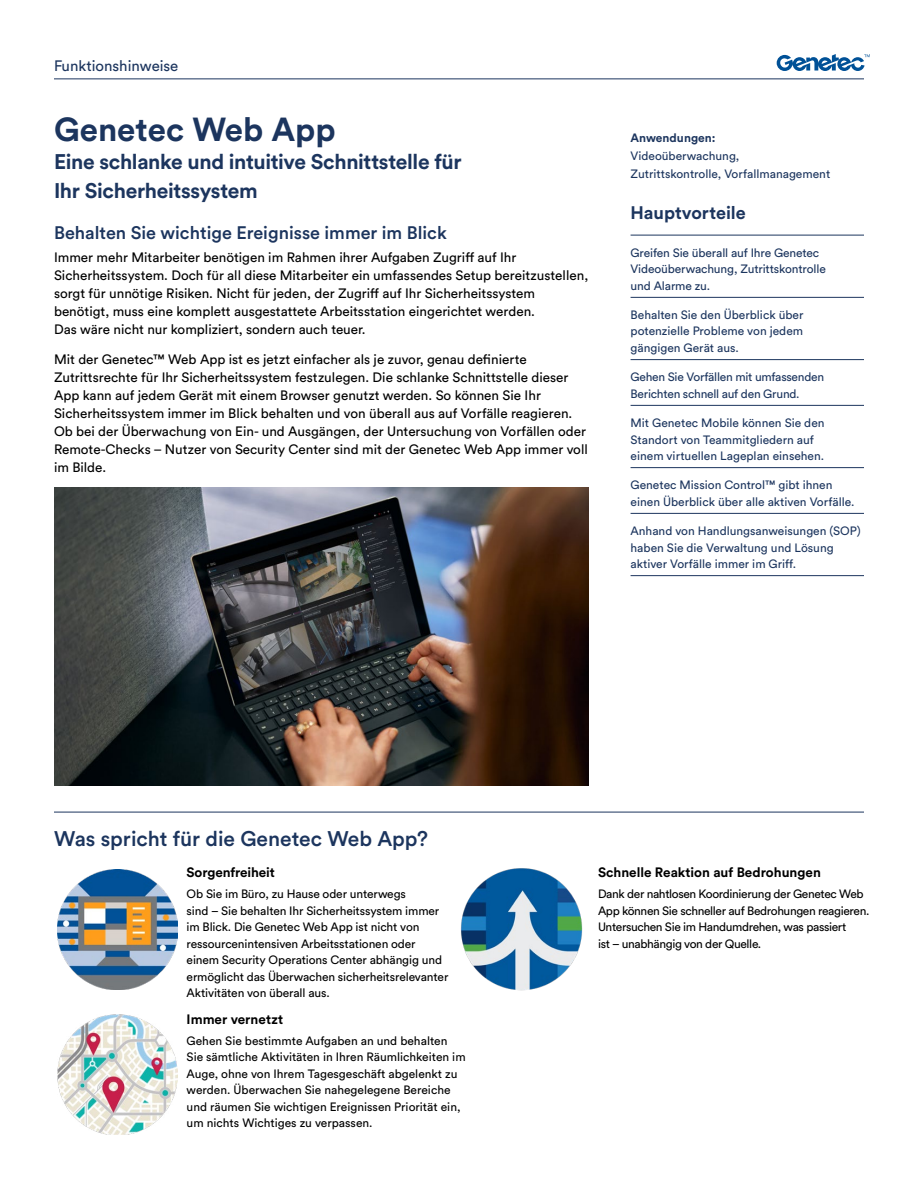
<style>
.page{position:relative;width:918px;height:1188px;background:#fff}
.page>*{position:absolute;margin:0;border:0;box-sizing:border-box;transform-origin:0 0}
.Document_Title{font:700 33px "Circular Pro";color:#1c355e}
.Intro_Title{font:700 21px/28.5px "Circular Pro";letter-spacing:-.02em;color:#1c355e}
.Section_Heading_-_Ru{font:500 21px "Circular Pro";color:#1c355e}
.Heading_1{font:500 18px "Circular Pro";color:#1c355e}
.Sidebar_Heading{font:700 18px "Circular Pro";color:#1c355e}
.Document_Type{font:15px "Circular Pro";color:#1c355e}
.Body_Text_2{font:13.5px/18px "Circular Pro";color:#000}
.Heading_1-2{font:700 13.5px "Circular Pro";color:#000}
.Body_Text_2-2{font:12px/16.5px "Circular Pro";letter-spacing:-.01em;color:#000}
.Key_benefits_List{font:12px/16.5px "Circular Pro";color:#1c355e}
.Body_Text_2-3{font:12px/16.5px "Circular Pro";letter-spacing:-.03em;color:#000}
.Application_Text{font:12px/18px "Circular Pro";color:#1c355e}
.Key_benefits_List-2{font:12px/16.5px "Circular Pro";letter-spacing:-.02em;color:#1c355e}
.s1{font-weight:700}
</style>
<div class="page">
<hr style="left:631px;top:235px;width:233px;height:1px;background:#1c355e">
<hr style="left:631px;top:297px;width:233px;height:1px;background:#1c355e">
<hr style="left:631px;top:359px;width:233px;height:1px;background:#1c355e">
<hr style="left:631px;top:405px;width:233px;height:1px;background:#1c355e">
<hr style="left:631px;top:467px;width:233px;height:1px;background:#1c355e">
<hr style="left:631px;top:513px;width:233px;height:1px;background:#1c355e">
<hr style="left:631px;top:575px;width:233px;height:1px;background:#1c355e">
<hr style="left:54px;top:78px;width:810px;height:1px;background:#1c355e">
<svg style="left:777px;top:54px;width:93px;height:17px"></svg>
<hr style="left:54px;top:812px;width:810px;height:1px;background:#1c355e">
<img style="left:57px;top:869px;width:121px;height:121px">
<img style="left:57px;top:1014px;width:121px;height:121px">
<img style="left:460px;top:868px;width:123px;height:123px">
<img style="left:54px;top:487px;width:534px;height:298px">
<p class="Document_Type" style="left:54px;top:56px;width:126px">Funktionshinweise</p>
<p class="Document_Title" style="left:54px;top:107px;width:283px">Genetec Web App</p>
<p class="Intro_Title" style="left:54px;top:147px;width:409px">Eine schlanke und intuitive Schnittstelle für<br>Ihr Sicherheitssystem</p>
<p class="Heading_1" style="left:54px;top:220px;width:394px">Behalten Sie wichtige Ereignisse immer im Blick</p>
<p class="Body_Text_2" style="left:54px;top:247px;width:536px">Immer mehr Mitarbeiter benötigen im Rahmen ihrer Aufgaben Zugriff auf Ihr Sicherheitssystem. Doch für all diese Mitarbeiter ein umfassendes Setup bereitzustellen, sorgt für unnötige Risiken. Nicht für jeden, der Zugriff auf Ihr Sicherheitssystem benötigt, muss eine komplett ausgestattete Arbeitsstation eingerichtet werden.<br>Das wäre nicht nur kompliziert, sondern auch teuer.</p>
<p class="Body_Text_2" style="left:54px;top:350px;width:535px">Mit der Genetec™ Web App ist es jetzt einfacher als je zuvor, genau definierte Zutrittsrechte für Ihr Sicherheitssystem festzulegen. Die schlanke Schnittstelle dieser App kann auf jedem Gerät mit einem Browser genutzt werden. So können Sie Ihr Sicherheitssystem immer im Blick behalten und von überall aus auf Vorfälle reagieren.<br>Ob bei der Überwachung von Ein- und Ausgängen, der Untersuchung von Vorfällen oder Remote-Checks – Nutzer von Security Center sind mit der Genetec Web App immer voll im Bilde.</p>
<p class="Application_Text" style="left:631px;top:128px;width:201px"><span class="s1">Anwendungen:<br></span>Videoüberwachung,<br>Zutrittskontrolle, Vorfallmanagement</p>
<p class="Sidebar_Heading" style="left:631px;top:200px;width:117px">Hauptvorteile</p>
<p class="Key_benefits_List" style="left:631px;top:244px;width:197px">Greifen Sie überall auf Ihre Genetec<br>Videoüberwachung, Zutrittskontrolle und Alarme zu.</p>
<p class="Key_benefits_List" style="left:631px;top:306px;width:174px;text-align:justify">Behalten Sie den Überblick über potenzielle Probleme von jedem gängigen Gerät aus.</p>
<p class="Key_benefits_List-2" style="left:631px;top:368px;width:195px">Gehen Sie Vorfällen mit umfassenden<br>Berichten schnell auf den Grund.</p>
<p class="Key_benefits_List" style="left:631px;top:414px;width:196px">Mit Genetec Mobile können Sie den<br>Standort von Teammitgliedern auf einem virtuellen Lageplan einsehen.</p>
<p class="Key_benefits_List" style="left:631px;top:476px;width:225px">Genetec Mission Control™ gibt ihnen einen Überblick über alle aktiven Vorfälle.</p>
<p class="Key_benefits_List" style="left:631px;top:522px;width:232px">Anhand von Handlungsanweisungen (SOP) haben Sie die Verwaltung und Lösung aktiver Vorfälle immer im Griff.</p>
<p class="Section_Heading_-_Ru" style="left:54px;top:825px;width:375px">Was spricht für die Genetec Web App?</p>
<p class="Heading_1-2" style="left:187px;top:863px;width:90px">Sorgenfreiheit</p>
<p class="Body_Text_2-2" style="left:187px;top:885px;width:263px">Ob Sie im Büro, zu Hause oder unterwegs<br>sind – Sie behalten Ihr Sicherheitssystem immer im Blick. Die Genetec Web App ist nicht von ressourcenintensiven Arbeitsstationen oder einem Security Operations Center abhängig und ermöglicht das Überwachen sicherheitsrelevanter Aktivitäten von überall aus.</p>
<p class="Heading_1-2" style="left:187px;top:1010px;width:98px">Immer vernetzt</p>
<p class="Body_Text_2-2" style="left:187px;top:1032px;width:280px">Gehen Sie bestimmte Aufgaben an und behalten Sie sämtliche Aktivitäten in Ihren Räumlichkeiten im Auge, ohne von Ihrem Tagesgeschäft abgelenkt zu werden. Überwachen Sie nahegelegene Bereiche und räumen Sie wichtigen Ereignissen Priorität ein, um nichts Wichtiges zu verpassen.</p>
<p class="Heading_1-2" style="left:598px;top:863px;width:224px">Schnelle Reaktion auf Bedrohungen</p>
<p class="Body_Text_2-3" style="left:598px;top:885px;width:273px">Dank der nahtlosen Koordinierung der Genetec Web App können Sie schneller auf Bedrohungen reagieren.<br>Untersuchen Sie im Handumdrehen, was passiert<br>ist – unabhängig von der Quelle.</p>
</div>
